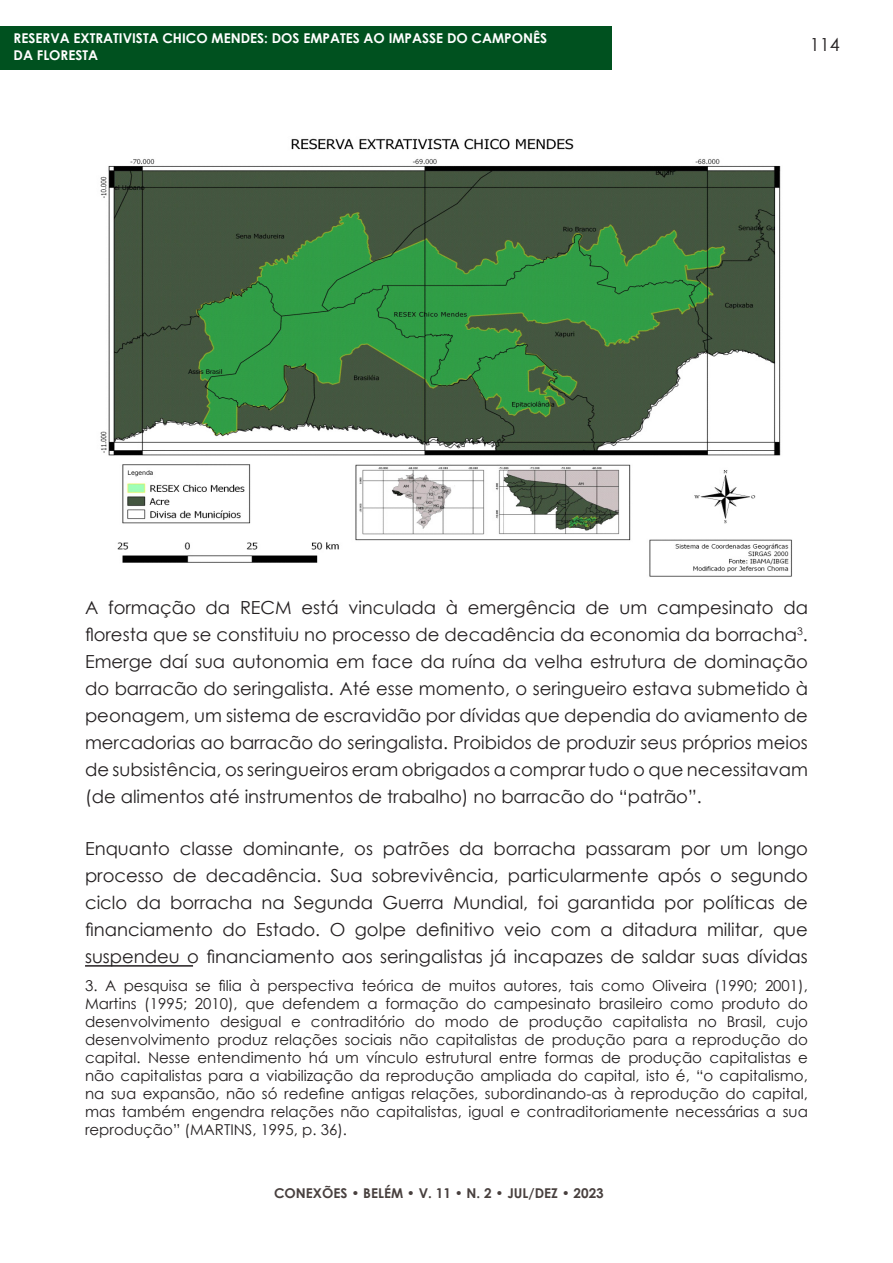
<style>
.page{position:relative;width:893px;height:1263px;background:#fff}
.page>*{position:absolute;margin:0;border:0;box-sizing:border-box;transform-origin:0 0}
.PARÁGRAFO{font:18px/27px "Century Gothic";color:#231f20;text-align:justify}
.t1{font:15px/18px "Century Gothic";color:#231f20;text-align:justify}
.t2{font:700 13.5px/16.5px "Century Gothic";color:#fff}
.t3{font:700 13.5px "Century Gothic";color:#48403e}
</style>
<div class="page">
<div style="left:0;top:26px;width:611px;height:43px;background:#00511f"></div>
<hr style="left:85px;top:965px;width:108px;height:2px;background:#231f20">
<img style="left:100px;top:138px;width:692px;height:439px">
<p class="t2" style="left:14px;top:29px;width:535px">RESERVA EXTRATIVISTA CHICO MENDES: DOS EMPATES AO IMPASSE DO CAMPONÊS<br>DA FLORESTA</p>
<p class="PARÁGRAFO" style="left:810px;top:30px;width:31px">114</p>
<p class="PARÁGRAFO" style="left:85px;top:593px;width:724px">A formação da RECM está vinculada à emergência de um campesinato da floresta que se constituiu no processo de decadência da economia da borracha<sup>3</sup>.<br>Emerge daí sua autonomia em face da ruína da velha estrutura de dominação do barracão do seringalista. Até esse momento, o seringueiro estava submetido à peonagem, um sistema de escravidão por dívidas que dependia do aviamento de mercadorias ao barracão do seringalista. Proibidos de produzir seus próprios meios de subsistência, os seringueiros eram obrigados a comprar tudo o que necessitavam (de alimentos até instrumentos de trabalho) no barracão do “patrão”.</p>
<p class="PARÁGRAFO" style="left:85px;top:835px;width:724px">Enquanto classe dominante, os patrões da borracha passaram por um longo processo de decadência. Sua sobrevivência, particularmente após o segundo ciclo da borracha na Segunda Guerra Mundial, foi garantida por políticas de financiamento do Estado. O golpe definitivo veio com a ditadura militar, que suspendeu o financiamento aos seringalistas já incapazes de saldar suas dívidas</p>
<p class="t1" style="left:85px;top:977px;width:724px">3. A pesquisa se filia à perspectiva teórica de muitos autores, tais como Oliveira (1990; 2001), Martins (1995; 2010), que defendem a formação do campesinato brasileiro como produto do desenvolvimento desigual e contraditório do modo de produção capitalista no Brasil, cujo desenvolvimento produz relações sociais não capitalistas de produção para a reprodução do capital. Nesse entendimento há um vínculo estrutural entre formas de produção capitalistas e não capitalistas para a viabilização da reprodução ampliada do capital, isto é, “o capitalismo, na sua expansão, não só redefine antigas relações, subordinando-as à reprodução do capital, mas também engendra relações não capitalistas, igual e contraditoriamente necessárias a sua reprodução” (MARTINS, 1995, p. 36).</p>
<p class="t3" style="left:274px;top:1182px;width:331px">CONEXÕES • BELÉM • V. 11 • N. 2 • JUL/DEZ • 2023</p>
</div>
